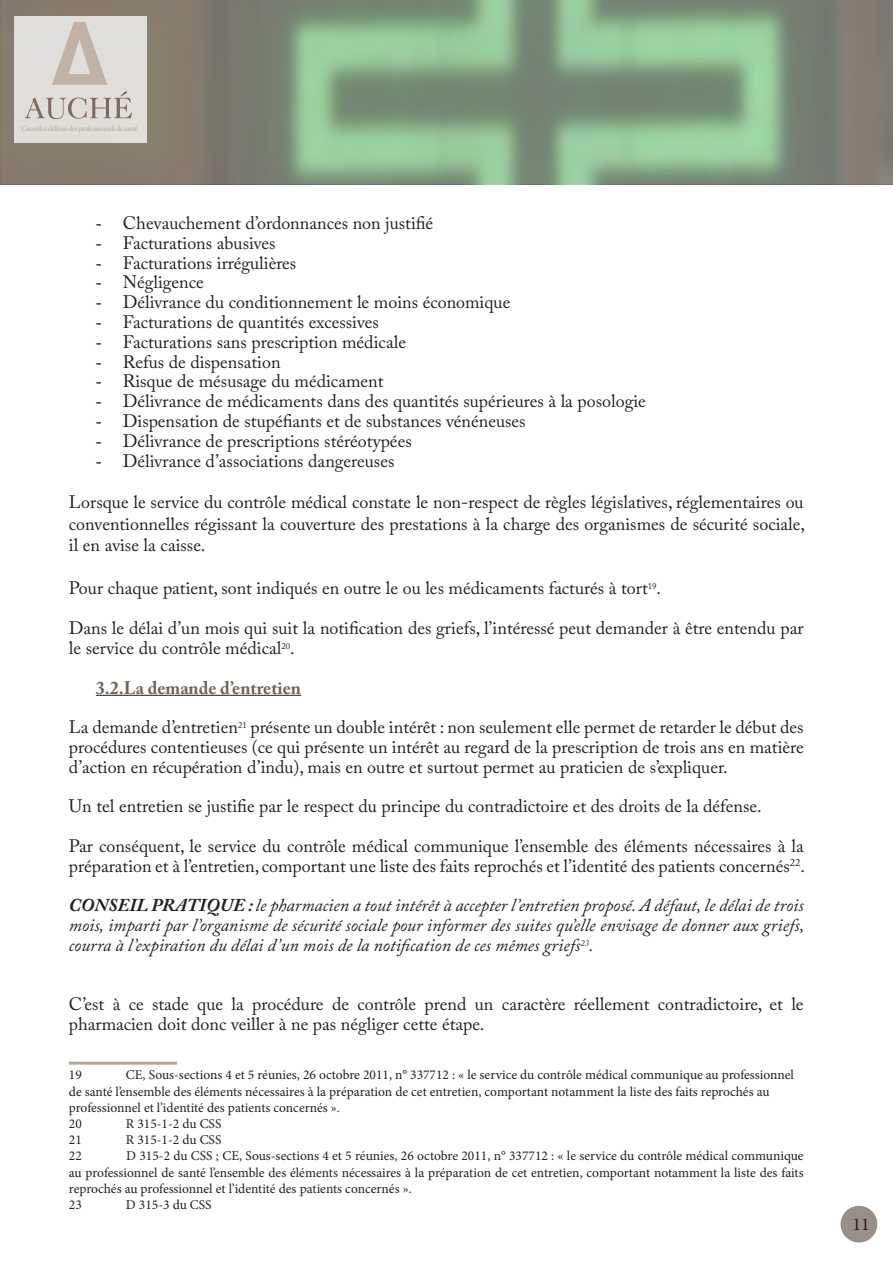
<style>
.page{position:relative;width:893px;height:1263px;background:#fff}
.page>*{position:absolute;margin:0;border:0;box-sizing:border-box;transform-origin:0 0}
.t1{font:18px/19.8px "Adobe Caslon Pro";color:#231f20}
.t2{font:italic 18px/19.8px "Adobe Caslon Pro";color:#231f20;text-align:justify}
.t3{font:700 18px "Adobe Caslon Pro";color:#706358}
.t4{font:18px "Minion Pro";color:#231f20}
.Style_de_paragraphe{font:13.5px/16.2px "Minion Pro";color:#231f20}
.t5{font:600 7.95px "Adobe Caslon Pro";letter-spacing:-.06em;color:#c0b2a4;scale:.93 1}
.s1{font-family:"Times New Roman"}
.s2{font-weight:700}
</style>
<div class="page">
<div style="left:841px;top:1206px;width:36px;height:36px;background:#988f88;border-radius:50%"></div>
<svg style="left:0;top:0;width:893px;height:184px;background:#83997f"></svg>
<div style="left:14px;top:16px;width:133px;height:127px;background:#e0deda"></div>
<svg style="left:52px;top:22px;width:55px;height:63px"></svg>
<svg style="left:25px;top:91px;width:107px;height:28px"></svg>
<hr style="left:96px;top:695px;width:205px;height:1px;background:#231f20">
<hr style="left:69px;top:1062px;width:108px;height:3px;background:#b6a99c">
<p class="t5" style="left:21px;top:124px;width:127px">Conseil et défense des professionnels de santé</p>
<p class="t1" style="left:96px;top:213px;width:339px"><span class="s1">-</span> Chevauchement d’ordonnances non justifié</p>
<p class="t1" style="left:96px;top:233px;width:181px"><span class="s1">-</span> Facturations abusives</p>
<p class="t1" style="left:96px;top:253px;width:202px"><span class="s1">-</span> Facturations irrégulières</p>
<p class="t1" style="left:96px;top:272px;width:109px"><span class="s1">-</span> Négligence</p>
<p class="t1" style="left:96px;top:292px;width:416px"><span class="s1">-</span> Délivrance du conditionnement le moins économique</p>
<p class="t1" style="left:96px;top:312px;width:284px"><span class="s1">-</span> Facturations de quantités excessives</p>
<p class="t1" style="left:96px;top:332px;width:312px"><span class="s1">-</span> Facturations sans prescription médicale</p>
<p class="t1" style="left:96px;top:352px;width:186px"><span class="s1">-</span> Refus de dispensation</p>
<p class="t1" style="left:96px;top:371px;width:289px"><span class="s1">-</span> Risque de mésusage du médicament</p>
<p class="t1" style="left:96px;top:391px;width:551px"><span class="s1">-</span> Délivrance de médicaments dans des quantités supérieures à la posologie</p>
<p class="t1" style="left:96px;top:411px;width:431px"><span class="s1">-</span> Dispensation de stupéfiants et de substances vénéneuses</p>
<p class="t1" style="left:96px;top:431px;width:317px"><span class="s1">-</span> Délivrance de prescriptions stéréotypées</p>
<p class="t1" style="left:96px;top:451px;width:300px"><span class="s1">-</span> Délivrance d’associations dangereuses</p>
<p class="t1" style="left:69px;top:491px;width:737px;line-height:21.6px;text-align:justify">Lorsque le service du contrôle médical constate le non-respect de règles législatives, réglementaires ou conventionnelles régissant la couverture des prestations à la charge des organismes de sécurité sociale, il en avise la caisse.</p>
<p class="t1" style="left:69px;top:578px;width:594px">Pour chaque patient, sont indiqués en outre le ou les médicaments facturés à tort<sup>19</sup>.</p>
<p class="t1" style="left:69px;top:618px;width:736px">Dans le délai d’un mois qui suit la notification des griefs, l’intéressé peut demander à être entendu par le service du contrôle médical<sup>20</sup>.</p>
<p class="t3" style="left:96px;top:677px;width:207px">3.2.La demande d’entretien</p>
<p class="t1" style="left:69px;top:717px;width:736px;text-align:justify">La demande d’entretien<sup>21</sup> présente un double intérêt : non seulement elle permet de retarder le début des procédures contentieuses (ce qui présente un intérêt au regard de la prescription de trois ans en matière d’action en récupération d’indu), mais en outre et surtout permet au praticien de s’expliquer.</p>
<p class="t1" style="left:69px;top:796px;width:694px">Un tel entretien se justifie par le respect du principe du contradictoire et des droits de la défense.</p>
<p class="t1" style="left:69px;top:836px;width:737px">Par conséquent, le service du contrôle médical communique l’ensemble des éléments nécessaires à la préparation et à l’entretien, comportant une liste des faits reprochés et l’identité des patients concernés<sup>22</sup>.</p>
<p class="t2" style="left:69px;top:895px;width:737px"><span class="s2">CONSEIL PRATIQUE :</span> le pharmacien a tout intérêt à accepter l’entretien proposé. A défaut, le délai de trois mois, imparti par l’organisme de sécurité sociale pour informer des suites qu’elle envisage de donner aux griefs, courra à l’expiration du délai d’un mois de la notification de ces mêmes griefs<sup>23</sup>.</p>
<p class="t1" style="left:69px;top:994px;width:736px">C’est à ce stade que la procédure de contrôle prend un caractère réellement contradictoire, et le pharmacien doit donc veiller à ne pas négliger cette étape.</p>
<p class="Style_de_paragraphe" style="left:69px;top:1067px;width:14px">19</p>
<p class="Style_de_paragraphe" style="left:69px;top:1067px;width:727px;text-indent:57px">CE, Sous-sections 4 et 5 réunies, 26 octobre 2011, n° 337712 : « le service du contrôle médical communique au professionnel de santé l’ensemble des éléments nécessaires à la préparation de cet entretien, comportant notamment la liste des faits reprochés au professionnel et l’identité des patients concernés ».</p>
<p class="Style_de_paragraphe" style="left:69px;top:1115px;width:14px">20</p>
<p class="Style_de_paragraphe" style="left:126px;top:1115px;width:97px">R 315-1-2 du CSS</p>
<p class="Style_de_paragraphe" style="left:69px;top:1132px;width:14px">21</p>
<p class="Style_de_paragraphe" style="left:126px;top:1132px;width:97px">R 315-1-2 du CSS</p>
<p class="Style_de_paragraphe" style="left:69px;top:1148px;width:14px">22</p>
<p class="Style_de_paragraphe" style="left:69px;top:1148px;width:736px;text-align:justify;text-indent:57px">D 315-2 du CSS ; CE, Sous-sections 4 et 5 réunies, 26 octobre 2011, n° 337712 : « le service du contrôle médical communique au professionnel de santé l’ensemble des éléments nécessaires à la préparation de cet entretien, comportant notamment la liste des faits reprochés au professionnel et l’identité des patients concernés ».</p>
<p class="Style_de_paragraphe" style="left:69px;top:1196px;width:14px">23</p>
<p class="Style_de_paragraphe" style="left:126px;top:1196px;width:87px">D 315-3 du CSS</p>
<p class="t4" style="left:853px;top:1212px;width:19px">11</p>
</div>
